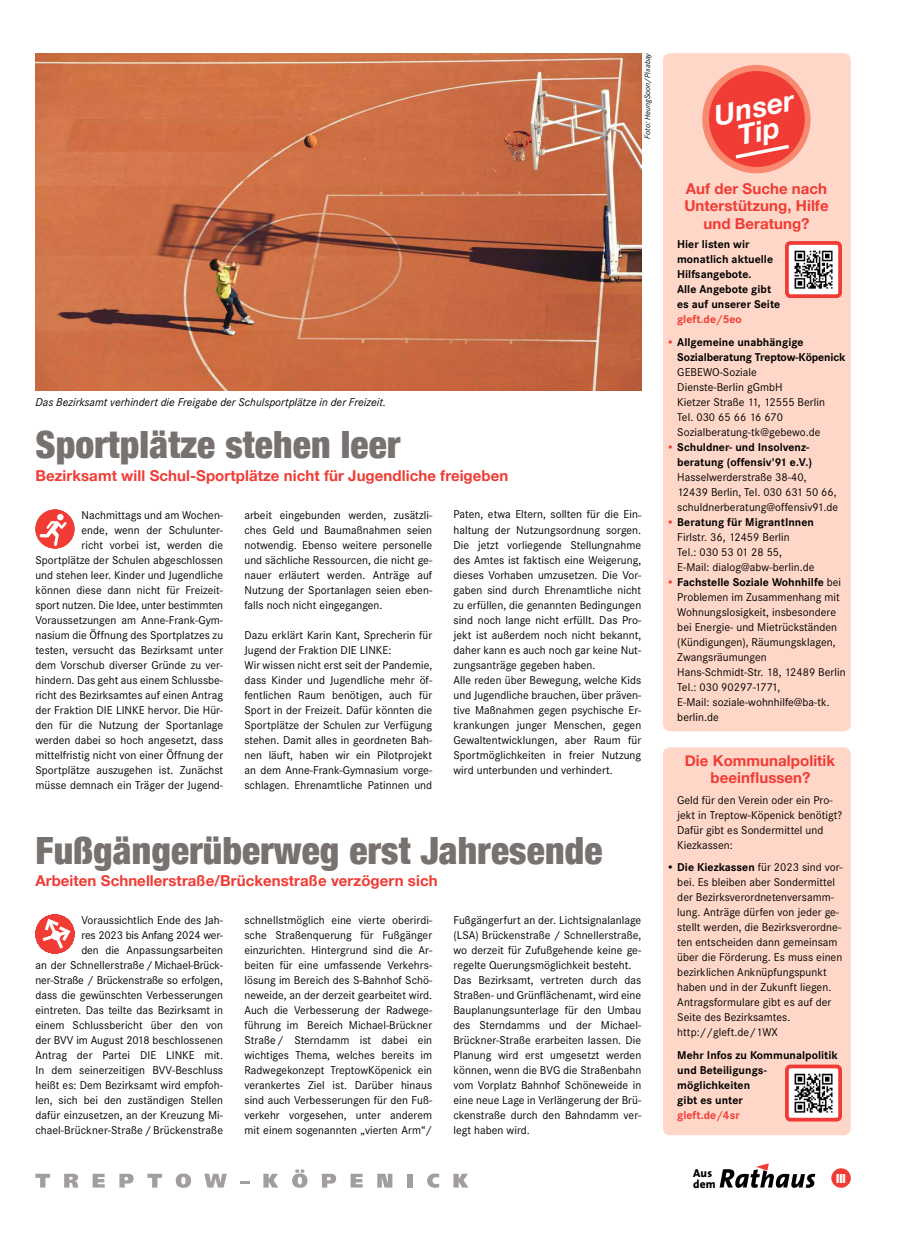
<style>
.page{position:relative;width:904px;height:1241px;background:#fff}
.page>*{position:absolute;margin:0;border:0;box-sizing:border-box;transform-origin:0 0}
.t1{font:900 condensed 37.5px "Helvetica Neue";letter-spacing:.005em;color:#77726f}
.t2{font:italic 700 28.25px "Helvetica Neue";color:#fff}
.t3{font:700 15px/17.5px "Helvetica Neue";letter-spacing:.005em;color:#f13b35;text-align:center}
.t4{font:900 condensed 12.5px "Helvetica Neue";color:#fff}
.t5{font:11.75px/15px "Corporate S";letter-spacing:.005em;color:#000}
.t6{font:700 11.75px/15px "Corporate S";letter-spacing:.005em;color:#000}
.t7{font:italic 11.75px "Corporate S";letter-spacing:.005em;color:#000}
.t8{font:700 11.75px "Corporate S";letter-spacing:.005em;color:#f13b35}
.t9{font:800 11.5px/10.1px "The Sans";letter-spacing:.02em;color:#000}
.t10{font:italic 8.12px "Corporate S";letter-spacing:.01em;color:#000}
.s1{color:#f13b35}
.s2{font-weight:700;color:#f13b35}
.s3{font-weight:700}
</style>
<div class="page">
<svg style="left:35px;top:1173px;width:15px;height:14px"></svg>
<svg style="left:64px;top:1173px;width:14px;height:14px"></svg>
<svg style="left:93px;top:1173px;width:12px;height:14px"></svg>
<svg style="left:119px;top:1173px;width:15px;height:14px"></svg>
<svg style="left:147px;top:1173px;width:15px;height:14px"></svg>
<svg style="left:176px;top:1173px;width:15px;height:14px"></svg>
<svg style="left:204px;top:1173px;width:23px;height:14px"></svg>
<svg style="left:240px;top:1181px;width:9px;height:2px"></svg>
<svg style="left:263px;top:1173px;width:15px;height:14px"></svg>
<svg style="left:292px;top:1169px;width:15px;height:18px"></svg>
<svg style="left:322px;top:1173px;width:14px;height:14px"></svg>
<svg style="left:350px;top:1173px;width:13px;height:14px"></svg>
<svg style="left:377px;top:1173px;width:15px;height:14px"></svg>
<div style="left:407px;top:1173px;width:5px;height:14px;background:#a19e9d"></div>
<svg style="left:427px;top:1173px;width:12px;height:14px"></svg>
<svg style="left:453px;top:1173px;width:15px;height:14px"></svg>
<svg style="left:719px;top:1163px;width:96px;height:24px"></svg>
<div style="left:831px;top:1168px;width:19px;height:19px;background:#f13b35;border-radius:50%"></div>
<img style="left:35px;top:53px;width:606px;height:338px">
<div style="left:663px;top:53px;width:187px;height:678px;background:#ffd7c8;border-radius:7px"></div>
<div style="left:663px;top:747px;width:187px;height:387px;background:#ffd7c8;border-radius:7px"></div>
<div style="left:702px;top:65px;width:108px;height:108px;background:#f8886e;border-radius:50%"></div>
<div style="left:709px;top:71px;width:95px;height:96px;background:#f13b35;border-radius:50%"></div>
<div style="left:787px;top:243px;width:53px;height:53px;background:#fff;border-radius:4px"></div>
<img style="left:794px;top:250px;width:39px;height:39px">
<div style="left:785px;top:241px;width:57px;height:57px;border:4px solid #f13b35;border-radius:4px"></div>
<div style="left:787px;top:1066px;width:53px;height:53px;background:#fff;border-radius:4px"></div>
<img style="left:794px;top:1073px;width:39px;height:40px">
<div style="left:785px;top:1064px;width:57px;height:57px;border:4px solid #f13b35;border-radius:4px"></div>
<div style="left:35px;top:914px;width:39px;height:39px;background:#f13b35;border-radius:50%"></div>
<svg style="left:36px;top:914px;width:39px;height:38px"></svg>
<div style="left:51px;top:930px;width:10px;height:10px;background:#fff;border-radius:50%"></div>
<svg style="left:35px;top:509px;width:39px;height:39px"></svg>
<svg style="left:36px;top:509px;width:39px;height:38px"></svg>
<svg style="left:732px;top:144px;width:60px;height:17px"></svg>
<p class="t10" style="left:642px;top:139px;width:88px;rotate:-90deg">Foto: HeungSoon/Pixabay</p>
<h2 class="t2" style="left:710px;top:94px;width:82px;rotate:-12deg">Unser</h2>
<p class="t7" style="left:35px;top:395px;width:352px">Das Bezirksamt verhindert die Freigabe der Schulsportplätze in der Freizeit.</p>
<h1 class="t1" style="left:35px;top:414px;width:366px">Sportplätze stehen leer</h1>
<p class="t3" style="left:35px;top:466px;width:474px">Bezirksamt will Schul-Sportplätze nicht für Jugendliche freigeben</p>
<p class="t5" style="left:35px;top:507px;width:189px;text-align:right">Nachmittags und am Wochen-<br>ende, wenn der Schulunter-<br>richt vorbei ist, werden die Sportplätze der Schulen abgeschlossen und stehen leer. Kinder und Jugendliche können diese dann nicht für Freizeit&shy;sport nutzen. Die Idee, unter bestimmten Voraussetzungen am Anne-Frank-Gym&shy;nasium die Öffnung des Sportplatzes zu testen, versucht das Bezirksamt unter dem Vorschub diverser Gründe zu ver&shy;hindern. Das geht aus einem Schlussbe&shy;richt des Bezirksamtes auf einen Antrag der Fraktion DIE LINKE hervor. Die Hür&shy;den für die Nutzung der Sportanlage werden dabei so hoch angesetzt, dass mittelfristig nicht von einer Öffnung der Sportplätze auszugehen ist. Zunächst müsse demnach ein Träger der Jugend-</p>
<p class="t5" style="left:244px;top:507px;width:189px;text-align:justify">arbeit eingebunden werden, zusätzli&shy;ches Geld und Baumaßnahmen seien notwendig. Ebenso weitere personelle und sächliche Ressourcen, die nicht ge&shy;nauer erläutert werden. Anträge auf Nutzung der Sportanlagen seien eben&shy;falls noch nicht eingegangen.</p>
<p class="t5" style="left:244px;top:627px;width:189px">Dazu erklärt Karin Kant, Sprecherin für Jugend der Fraktion DIE LINKE:<br>Wir wissen nicht erst seit der Pandemie, dass Kinder und Jugendliche mehr öf&shy;fentlichen Raum benötigen, auch für Sport in der Freizeit. Dafür könnten die Sportplätze der Schulen zur Verfügung stehen. Damit alles in geordneten Bah&shy;nen läuft, haben wir ein Pilotprojekt an dem Anne-Frank-Gymnasium vorge&shy;schlagen. Ehrenamtliche Patinnen und</p>
<p class="t5" style="left:453px;top:507px;width:189px">Paten, etwa Eltern, sollten für die Ein&shy;haltung der Nutzungsordnung sorgen.<br>Die jetzt vorliegende Stellungnahme des Amtes ist faktisch eine Weigerung, dieses Vorhaben umzusetzen. Die Vor&shy;gaben sind durch Ehrenamtliche nicht zu erfüllen, die genannten Bedingungen sind noch lange nicht erfüllt. Das Pro&shy;jekt ist außerdem noch nicht bekannt, daher kann es auch noch gar keine Nut&shy;zungsanträge gegeben haben.<br>Alle reden über Bewegung, welche Kids und Jugendliche brauchen, über präven&shy;tive Maßnahmen gegen psychische Er&shy;krankungen junger Menschen, gegen Gewaltentwicklungen, aber Raum für Sportmöglichkeiten in freier Nutzung wird unterbunden und verhindert.</p>
<h1 class="t1" style="left:35px;top:819px;width:568px">Fußgängerüberweg erst Jahresende</h1>
<p class="t3" style="left:35px;top:871px;width:403px">Arbeiten Schnellerstraße/Brückenstraße verzögern sich</p>
<p class="t5" style="left:35px;top:912px;width:189px;text-align:right">Voraussichtlich Ende des Jah-<br>res 2023 bis Anfang 2024 wer-<br>den die Anpassungsarbeiten<br>an der Schnellerstraße/Michael-Brück&shy;ner-Straße / Brückenstraße so erfolgen, dass die gewünschten Verbesserungen eintreten. Das teilte das Bezirksamt in einem Schlussbericht über den von der BVV im August 2018 beschlossenen Antrag der Partei DIE LINKE mit.<br>In dem seinerzeitigen BVV-Beschluss heißt es: Dem Bezirksamt wird empfoh&shy;len, sich bei den zuständigen Stellen dafür einzusetzen, an der Kreuzung Mi&shy;chael-Brückner-Straße / Brückenstraße</p>
<p class="t5" style="left:244px;top:912px;width:189px;text-align:justify">schnellstmöglich eine vierte oberirdi&shy;sche Straßenquerung für Fußgänger einzurichten. Hintergrund sind die Ar&shy;beiten für eine umfassende Verkehrs&shy;lösung im Bereich des S-Bahnhof Schö&shy;neweide, an der derzeit gearbeitet wird.<br>Auch die Verbesserung der Radwege&shy;führung im Bereich Michael-Brückner Straße/ Sterndamm ist dabei ein wichtiges Thema, welches bereits im Radwegekonzept TreptowKöpenick ein verankertes Ziel ist. Darüber hinaus sind auch Verbesserungen für den Fuß&shy;verkehr vorgesehen, unter anderem mit einem sogenannten „vierten Arm“/</p>
<p class="t5" style="left:453px;top:912px;width:189px">Fußgängerfurt an der. Lichtsignalanlage (LSA) Brückenstraße / Schnellerstraße, wo derzeit für Zufußgehende keine ge&shy;regelte Querungsmöglichkeit besteht.<br>Das Bezirksamt, vertreten durch das Straßen- und Grünflächenamt, wird eine Bauplanungsunterlage für den Umbau des Sterndamms und der Michael-Brückner-Straße erarbeiten lassen. Die Planung wird erst umgesetzt werden können, wenn die BVG die Straßenbahn vom Vorplatz Bahnhof Schöneweide in eine neue Lage in Verlängerung der Brü&shy;ckenstraße durch den Bahndamm ver&shy;legt haben wird.</p>
<p class="t3" style="left:684px;top:179px;width:146px">Auf der Suche nach<br>Unterstützung, Hilfe und Beratung?</p>
<p class="t6" style="left:677px;top:237px;width:105px">Hier listen wir monatlich aktuelle<br>Hilfsangebote.<br>Alle Angebote gibt es auf unserer Seite</p>
<p class="t8" style="left:677px;top:313px;width:66px">gleft.de/5eo</p>
<p class="t6" style="left:677px;top:334px;width:170px;text-indent:-11px"><span class="s1">•</span> Allgemeine unabhängige<br>Sozialberatung Treptow-Köpenick</p>
<p class="t5" style="left:677px;top:364px;width:149px">GEBEWO-Soziale<br>Dienste-Berlin gGmbH<br>Kietzer Straße 11, 12555 Berlin<br>Tel. 030 65 66 16 670<br>Sozialberatung-tk@gebewo.de</p>
<p class="t6" style="left:666px;top:439px;width:147px;text-align:right"><span class="s1">•</span> Schuldner- und Insolvenz&shy;beratung (offensiv'91 e.V.)</p>
<p class="t5" style="left:677px;top:469px;width:162px">Hasselwerderstraße 38-40,<br>12439 Berlin, Tel. 030 631 50 66, schuldnerberatung@offensiv91.de</p>
<p class="t5" style="left:677px;top:514px;width:139px;text-indent:-11px"><span class="s2">•</span> <span class="s3">Beratung für MigrantInnen<br></span>Firlstr. 36, 12459 Berlin<br>Tel.: 030 53 01 28 55,<br>E-Mail: dialog@abw-berlin.de</p>
<p class="t5" style="left:677px;top:574px;width:170px;text-indent:-11px"><span class="s2">•</span> <span class="s3">Fachstelle Soziale Wohnhilfe</span> bei<br>Problemen im Zusammenhang mit<br>Wohnungslosigkeit, insbesondere bei Energie- und Mietrückständen (Kündigungen), Räumungsklagen,<br>Zwangsräumungen<br>Hans-Schmidt-Str. 18, 12489 Berlin<br>Tel.: 030 90297-1771,<br>E-Mail: soziale-wohnhilfe@ba-tk. berlin.de</p>
<p class="t3" style="left:684px;top:750px;width:152px">Die Kommunalpolitik beeinflussen?</p>
<p class="t5" style="left:677px;top:792px;width:167px">Geld für den Verein oder ein Pro&shy;jekt in Treptow-Köpenick benötigt?<br>Dafür gibt es Sondermittel und<br>Kiezkassen:</p>
<p class="t5" style="left:677px;top:859px;width:167px;text-indent:-11px"><span class="s3">• Die Kiezkassen</span> für 2023 sind vor&shy;bei. Es bleiben aber Sondermittel der Bezirksverordnetenversamm&shy;lung. Anträge dürfen von jeder ge&shy;stellt werden, die Bezirksverordne&shy;ten entscheiden dann gemeinsam über die Förderung. Es muss einen bezirklichen Anknüpfungspunkt haben und in der Zukunft liegen.<br>Antragsformulare gibt es auf der<br>Seite des Bezirksamtes. http://gleft.de/1WX</p>
<p class="t6" style="left:677px;top:1047px;width:162px">Mehr Infos zu Kommunalpolitik und Beteiligungs&shy;möglichkeiten<br>gibt es unter</p>
<p class="t8" style="left:677px;top:1108px;width:64px">gleft.de/4sr</p>
<p class="t9" style="left:693px;top:1167px;width:24px">Aus dem</p>
<p class="t4" style="left:836px;top:1167px;width:11px">III</p>
</div>
